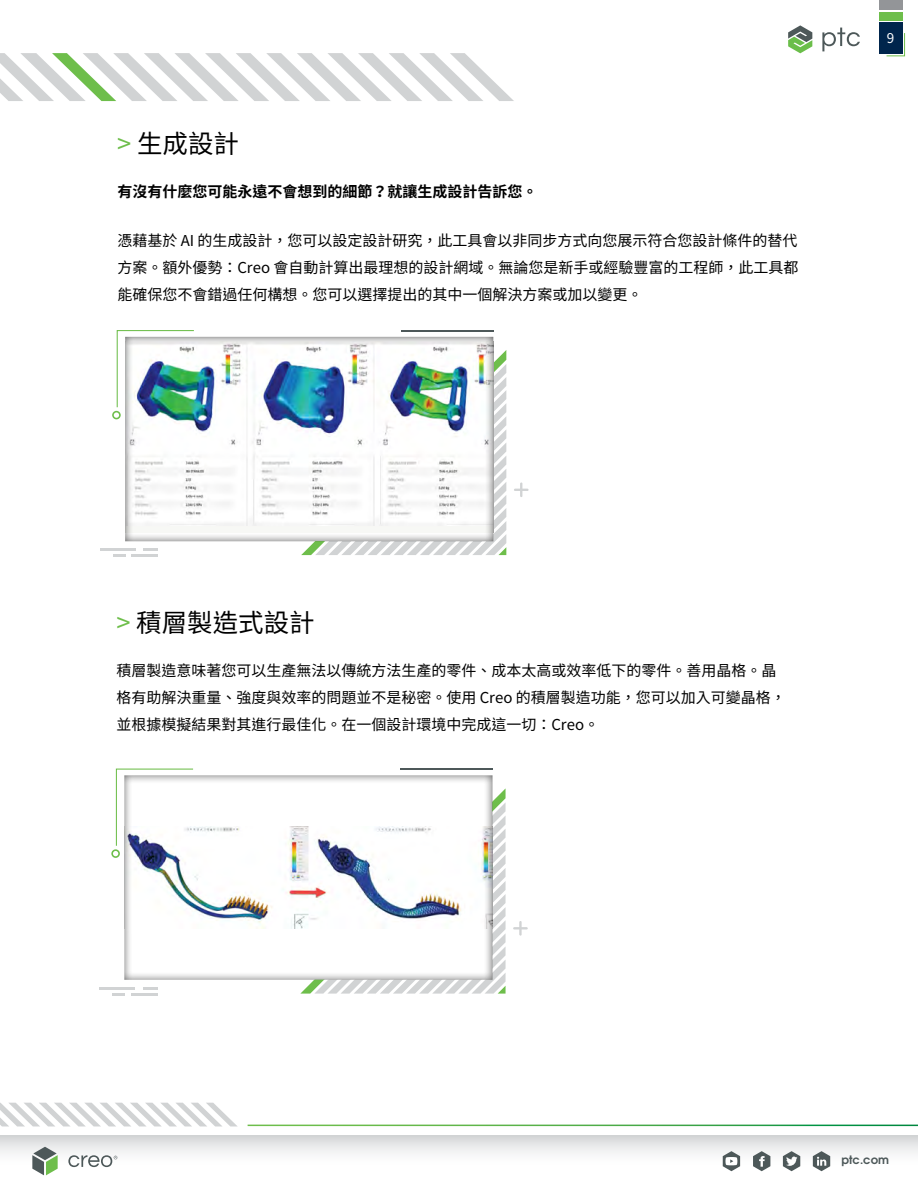
<style>
.page{position:relative;width:918px;height:1188px;background:#fff}
.page>*{position:absolute;margin:0;border:0;box-sizing:border-box;transform-origin:0 0}
.t1{font:25.5px "Noto Sans CJ Ktc";color:#000}
.t2{font:15px/27px "Noto Sans CJ Ktc";color:#000}
.t3{font:700 15px "Noto Sans CJ Ktc";color:#000}
.t4{font:13.5px "Noto Sans CJ Ktc";color:#fff}
.t5{font:700 11.55px "Te X Gyre Adventor";color:#4d5859}
.s1{color:#6ebe4b}
</style>
<div class="page">
<div style="left:0;top:1136px;width:918px;height:32px;background:linear-gradient(to bottom,#dbdcdd,#fff)"></div>
<svg style="left:813px;top:1151px;width:17px;height:20px"></svg>
<svg style="left:753px;top:1151px;width:17px;height:20px"></svg>
<svg style="left:783px;top:1151px;width:17px;height:20px"></svg>
<svg style="left:723px;top:1151px;width:17px;height:20px"></svg>
<svg style="left:68px;top:1155px;width:49px;height:12px"></svg>
<svg style="left:32px;top:1147px;width:26px;height:28px"></svg>
<svg style="left:0;top:1103px;width:237px;height:23px"></svg>
<svg style="left:788px;top:25px;width:24px;height:28px"></svg>
<svg style="left:822px;top:28px;width:38px;height:23px"></svg>
<div style="left:879px;top:22px;width:24px;height:32px;background:#00254c"></div>
<svg style="left:886px;top:33px;width:19px;height:24px"></svg>
<div style="left:879px;top:12px;width:24px;height:8px;background:#6ebe4b"></div>
<div style="left:879px;top:0;width:24px;height:10px;background:#939598"></div>
<svg style="left:0;top:53px;width:514px;height:48px"></svg>
<svg style="left:301px;top:542px;width:205px;height:13px"></svg>
<div style="left:113px;top:327px;width:393px;height:215px;background:#000;opacity:.75"></div>
<hr style="left:401px;top:330px;width:92px;height:1px;background:#4d5859">
<hr style="left:132px;top:555px;width:26px;height:2px;background:#d1d3d4">
<svg style="left:113px;top:555px;width:12px;height:2px"></svg>
<hr style="left:100px;top:549px;width:36px;height:2px;background:#d1d3d4">
<svg style="left:144px;top:549px;width:14px;height:2px"></svg>
<svg style="left:514px;top:483px;width:15px;height:14px"></svg>
<img style="left:112px;top:330px;width:83px;height:89px">
<svg style="left:300px;top:788px;width:206px;height:206px"></svg>
<div style="left:112px;top:766px;width:393px;height:214px;background:#000;opacity:.75"></div>
<hr style="left:400px;top:769px;width:93px;height:1px;background:#4d5859">
<hr style="left:131px;top:993px;width:26px;height:2px;background:#d1d3d4">
<svg style="left:112px;top:993px;width:12px;height:2px"></svg>
<hr style="left:99px;top:987px;width:36px;height:2px;background:#d1d3d4">
<svg style="left:143px;top:987px;width:14px;height:2px"></svg>
<hr style="left:519px;top:921px;width:3px;height:15px;background:#d1d3d4">
<svg style="left:513px;top:927px;width:15px;height:2px"></svg>
<svg style="left:111px;top:768px;width:83px;height:90px"></svg>
<h1 class="t1" style="left:117px;top:130px;width:123px"><span class="s1">&gt;</span> 生成設計</h1>
<p class="t3" style="left:117px;top:183px;width:421px">有沒有什麼您可能永遠不會想到的細節？就讓生成設計告訴您。</p>
<p class="t2" style="left:117px;top:227px;width:683px;text-align:justify">憑藉基於 AI 的生成設計，您可以設定設計研究，此工具會以非同步方式向您展示符合您設計條件的替代方案。額外優勢：Creo 會自動計算出最理想的設計網域。無論您是新手或經驗豐富的工程師，此工具都能確保您不會錯過任何構想。您可以選擇提出的其中一個解決方案或加以變更。</p>
<p class="t4" style="left:887px;top:30px;width:9px">9</p>
<h1 class="t1" style="left:116px;top:609px;width:200px"><span class="s1">&gt;</span> 積層製造式設計</h1>
<p class="t2" style="left:116px;top:658px;width:671px">積層製造意味著您可以生產無法以傳統方法生產的零件、成本太高或效率低下的零件。善用晶格。晶格有助解決重量、強度與效率的問題並不是秘密。使用 Creo 的積層製造功能，您可以加入可變晶格，並根據模擬結果對其進行最佳化。在一個設計環境中完成這一切：Creo。</p>
<p class="t5" style="left:841px;top:1149px;width:49px">ptc.com</p>
</div>
